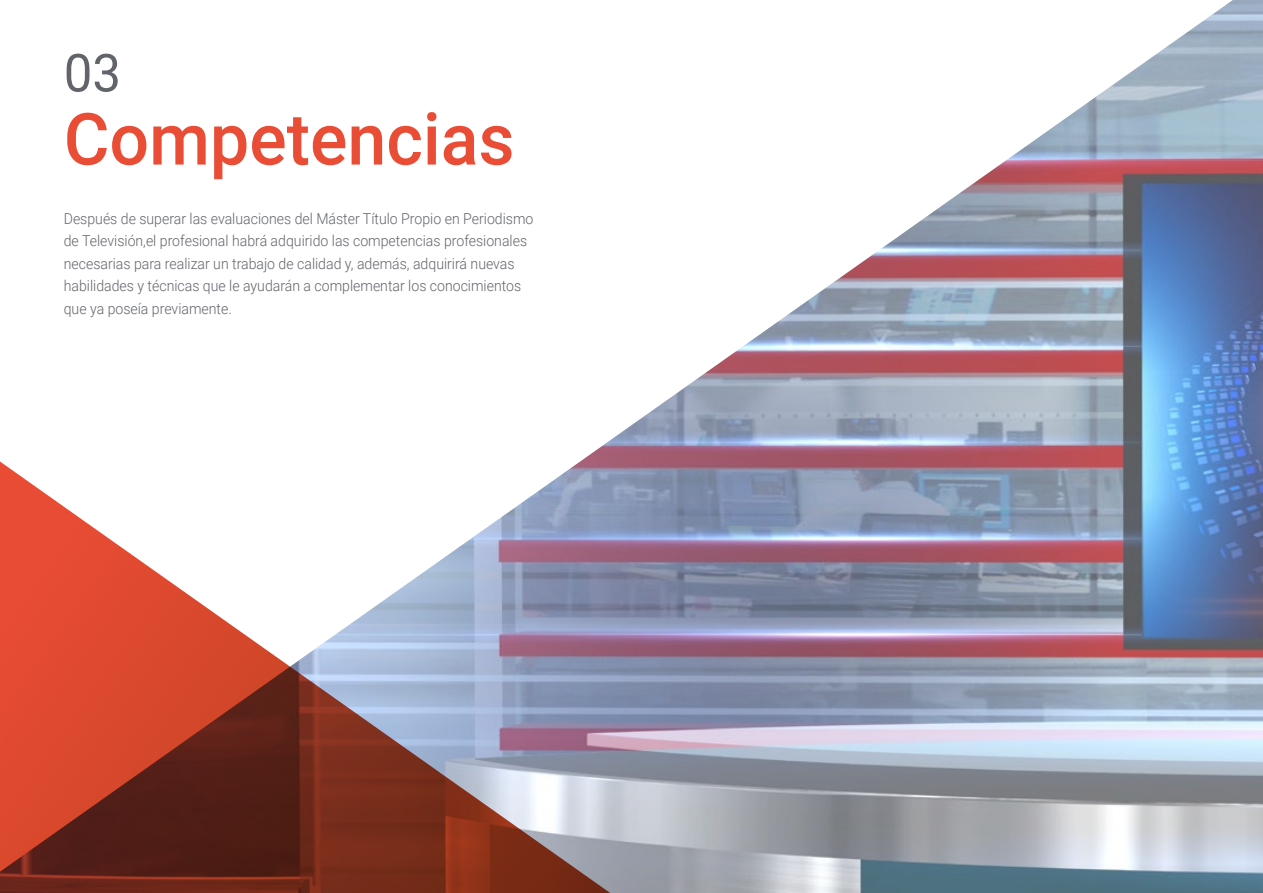
<style>
.page{position:relative;width:1263px;height:893px;background:#fff}
.page>*{position:absolute;margin:0;border:0;box-sizing:border-box;transform-origin:0 0}
.t1{font:500 72px "Roboto";color:#e94d35}
.t2{font:52.5px "Roboto";color:#61646a}
.t3{font:300 15px/22.5px "Roboto";color:#61646a;scale:.94 1}
</style>
<div class="page">
<img style="left:602px;top:0;width:661px;height:893px">
<svg style="left:0;top:446px;width:640px;height:447px"></svg>
<h2 class="t2" style="left:64px;top:36px;width:59px">03</h2>
<h1 class="t1" style="left:64px;top:89px;width:452px">Competencias</h1>
<p class="t3" style="left:64px;top:207px;width:501px">Después de superar las evaluaciones del Máster Título Propio en Periodismo de Televisión,el profesional habrá adquirido las competencias profesionales necesarias para realizar un trabajo de calidad y, además, adquirirá nuevas habilidades y técnicas que le ayudarán a complementar los conocimientos que ya poseía previamente.</p>
</div>
